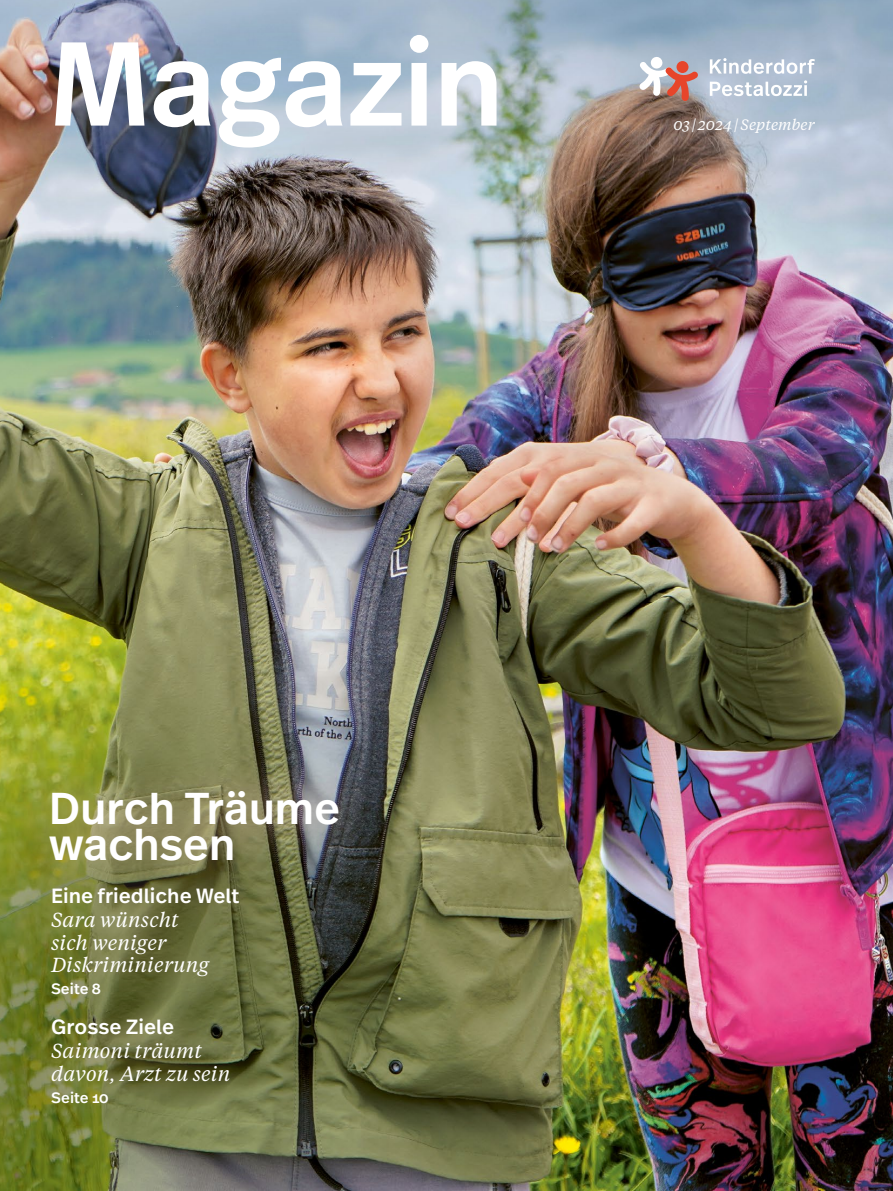
<style>
.page{position:relative;width:893px;height:1191px;background:#fff}
.page>*{position:absolute;margin:0;border:0;box-sizing:border-box;transform-origin:0 0}
.t1{font:500 118.8px "Real Text Pro";letter-spacing:-.02em;color:#fff}
.t2{font:500 44.55px/36px "Real Text Pro";letter-spacing:-.015em;color:#fff}
.t3{font:500 20.55px "Real Text Pro";color:#fff}
.t4{font:italic 20.25px/22.5px "Tiempos Text";letter-spacing:.005em;color:#fff}
.t5{font:italic 15px "Tiempos Text";letter-spacing:.005em;color:#fff}
.t6{font:500 15px "Real Text Pro";letter-spacing:.005em;color:#fff}
</style>
<div class="page">
<img style="left:0;top:0;width:893px;height:1191px">
<div style="left:0;top:0;width:556px;height:205px;background:#fff;opacity:.3"></div>
<div style="left:650px;top:57px;width:13px;height:12px;background:#fff;border-radius:5px"></div>
<svg style="left:639px;top:62px;width:59px;height:41px"></svg>
<svg style="left:710px;top:58px;width:105px;height:16px"></svg>
<svg style="left:710px;top:80px;width:97px;height:16px"></svg>
<div style="left:15px;top:981px;width:249px;height:160px;background:#ffcabc;opacity:.7"></div>
<div style="left:15px;top:852px;width:259px;height:179px;background:#ffcabc;opacity:.7"></div>
<div style="left:13px;top:753px;width:362px;height:145px;background:#ffcabc;opacity:.7"></div>
<h1 class="t1" style="left:49px;top:0;width:457px">Magazin</h1>
<p class="t5" style="left:674px;top:114px;width:143px">03 |2024 | September</p>
<h2 class="t2" style="left:49px;top:789px;width:293px">Durch Träume wachsen</h2>
<p class="t3" style="left:51px;top:881px;width:190px">Eine friedliche Welt</p>
<p class="t4" style="left:51px;top:908px;width:160px">Sara wünscht sich weniger<br>Diskriminierung</p>
<p class="t6" style="left:51px;top:978px;width:51px">Seite 8</p>
<p class="t3" style="left:51px;top:1012px;width:125px">Grosse Ziele</p>
<p class="t4" style="left:51px;top:1038px;width:181px">Saimoni träumt davon, Arzt zu sein</p>
<p class="t6" style="left:51px;top:1086px;width:59px">Seite 10</p>
</div>
